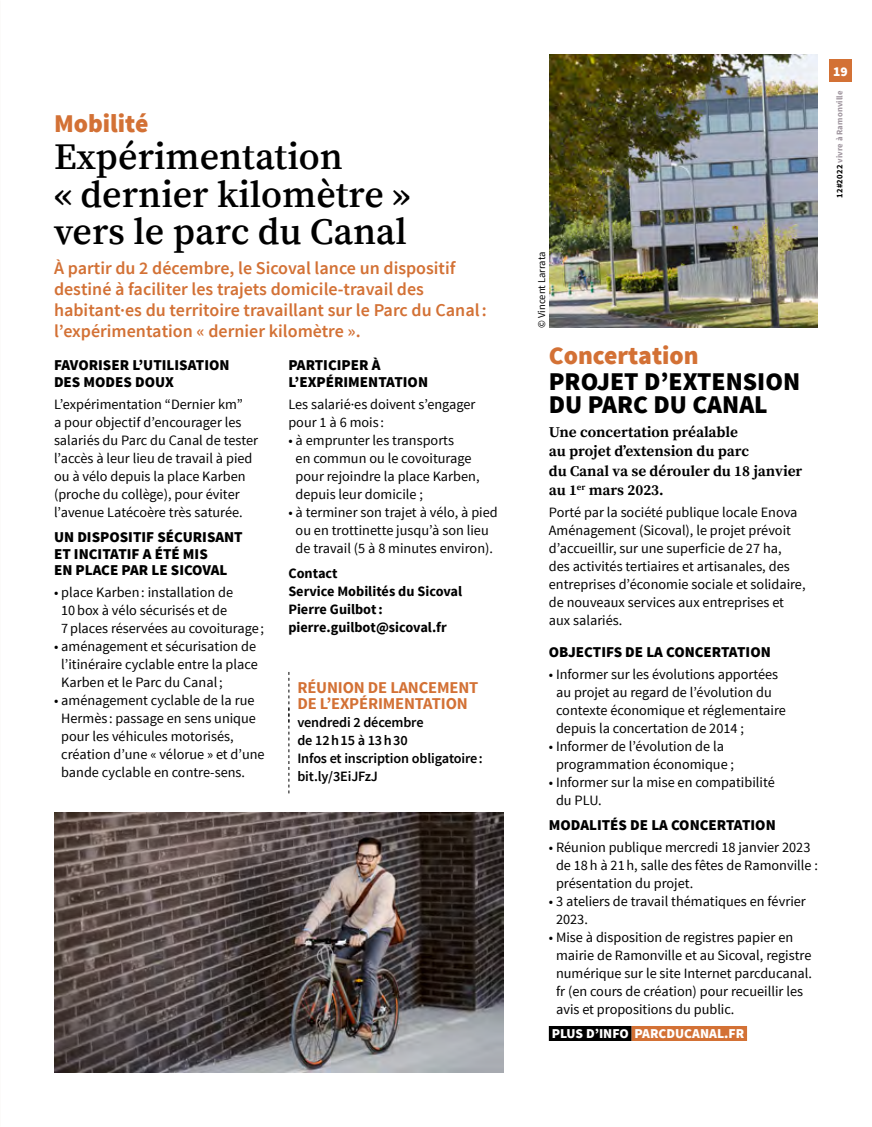
<style>
.page{position:relative;width:872px;height:1127px;background:#fff}
.page>*{position:absolute;margin:0;border:0;box-sizing:border-box;transform-origin:0 0}
.t1{font:600 37.5px/37.5px "Source Serif Pro";color:#000}
.t2{font:900 25.5px/22.5px "Source Sans Pro";color:#000}
.t3{font:900 25.5px "Source Sans Pro";color:#d37135}
.t4{font:600 18px/21px "Source Sans Pro";color:#d37135}
.t5{font:700 16.5px/16.5px "Source Sans Pro";letter-spacing:-.01em;color:#d37135}
.t6{font:900 15px/16.5px "Source Sans Pro";color:#000}
.t7{font:700 15px/19.5px "Source Serif Pro";color:#000}
.t8{font:14.25px/18px "Source Sans Pro";color:#000}
.t9{font:600 14.25px/18px "Source Sans Pro";letter-spacing:-.01em;color:#000}
.t10{font:700 14.25px/18px "Source Sans Pro";color:#000}
.t11{font:900 13.5px "Source Sans Pro";color:#fff}
.t12{font:10.5px "Source Sans Pro";color:#000}
.t13{font:700 8.55px "Source Sans Pro";letter-spacing:.02em;color:#9f959e}
.s1{color:#000}
</style>
<div class="page">
<div style="left:549px;top:1026px;width:82px;height:15px;background:#000"></div>
<div style="left:631px;top:1026px;width:116px;height:15px;background:#d37135"></div>
<svg style="left:288px;top:672px;width:1px;height:121px"></svg>
<img style="left:549px;top:54px;width:269px;height:274px">
<img style="left:54px;top:812px;width:449px;height:261px">
<div style="left:829px;top:60px;width:22px;height:22px;background:#d37135"></div>
<h2 class="t3" style="left:54px;top:107px;width:96px">Mobilité</h2>
<h1 class="t1" style="left:54px;top:140px;width:358px">Expérimentation<br>« dernier kilomètre » vers le parc du Canal</h1>
<p class="t4" style="left:54px;top:258px;width:434px">À partir du 2 décembre, le Sicoval lance un dispositif destiné à faciliter les trajets domicile-travail des habitant·es du territoire travaillant sur le Parc du Canal: l’expérimentation « dernier kilomètre ».</p>
<p class="t6" style="left:54px;top:358px;width:177px">FAVORISER L’UTILISATION<br>DES MODES DOUX</p>
<p class="t8" style="left:54px;top:396px;width:206px">L’expérimentation “Dernier km”<br>a pour objectif d’encourager les salariés du Parc du Canal de tester l’accès à leur lieu de travail à pied ou à vélo depuis la place Karben (proche du collège), pour éviter l’avenue Latécoère très saturée.</p>
<p class="t6" style="left:54px;top:529px;width:190px">UN DISPOSITIF SÉCURISANT<br>ET INCITATIF A ÉTÉ MIS<br>EN PLACE PAR LE SICOVAL</p>
<p class="t8" style="left:61px;top:584px;width:204px;text-indent:-7px">• place Karben: installation de<br>10box à vélo sécurisés et de<br>7places réservées au covoiturage ;</p>
<p class="t8" style="left:61px;top:638px;width:198px;text-align:justify;text-indent:-7px">• aménagement et sécurisation de l’itinéraire cyclable entre la place Karben et le Parc du Canal;</p>
<p class="t8" style="left:61px;top:692px;width:205px;text-indent:-7px">• aménagement cyclable de la rue<br>Hermès : passage en sens unique pour les véhicules motorisés, création d’une « vélorue » et d’une bande cyclable en contre-sens.</p>
<p class="t6" style="left:288px;top:358px;width:141px">PARTICIPER À<br>L’EXPÉRIMENTATION</p>
<p class="t8" style="left:288px;top:396px;width:189px">Les salarié·es doivent s’engager pour 1 à 6 mois :</p>
<p class="t8" style="left:295px;top:432px;width:185px;text-indent:-7px">• à emprunter les transports<br>en commun ou le covoiturage pour rejoindre la place Karben, depuis leur domicile ;</p>
<p class="t8" style="left:288px;top:504px;width:211px;text-align:center">• à terminer son trajet à vélo, à pied ou en trottinette jusqu’à son lieu de travail (5 à 8 minutes environ).</p>
<p class="t10" style="left:288px;top:564px;width:175px">Contact<br>Service Mobilités du Sicoval<br>Pierre Guilbot: pierre.guilbot@sicoval.fr</p>
<p class="t5" style="left:297px;top:680px;width:182px">RÉUNION DE LANCEMENT<br>DE L’EXPÉRIMENTATION</p>
<p class="t9" style="left:297px;top:714px;width:187px">vendredi 2 décembre<br>de 12h15 à 13h30<br>Infos et inscription obligatoire: bit.ly/3EiJFzJ</p>
<p class="t11" style="left:833px;top:62px;width:16px">19</p>
<p class="t13" style="left:834px;top:198px;width:109px;rotate:-90deg"><span class="s1">12#2022</span> vivre à Ramonville</p>
<p class="t12" style="left:535px;top:328px;width:78px;rotate:-90deg">© Vincent Larrata</p>
<h2 class="t3" style="left:549px;top:338px;width:151px">Concertation</h2>
<h2 class="t2" style="left:549px;top:372px;width:253px">PROJET D’EXTENSION<br>DU PARC DU CANAL</h2>
<p class="t7" style="left:549px;top:422px;width:255px">Une concertation préalable<br>au projet d’extension du parc<br>du Canal va se dérouler du 18 janvier au 1<sup>er</sup> mars 2023.</p>
<p class="t8" style="left:549px;top:504px;width:258px">Porté par la société publique locale Enova Aménagement (Sicoval), le projet prévoit d’accueillir, sur une superficie de 27 ha, des activités tertiaires et artisanales, des entreprises d’économie sociale et solidaire, de nouveaux services aux entreprises et aux salariés.</p>
<p class="t6" style="left:549px;top:644px;width:223px">OBJECTIFS DE LA CONCERTATION</p>
<p class="t8" style="left:556px;top:665px;width:231px;text-indent:-7px">• Informer sur les évolutions apportées au projet au regard de l’évolution du contexte économique et réglementaire depuis la concertation de 2014 ;</p>
<p class="t8" style="left:556px;top:737px;width:180px;text-indent:-7px">• Informer de l’évolution de la programmation économique ;</p>
<p class="t8" style="left:556px;top:773px;width:220px;text-indent:-7px">• Informer sur la mise en compatibilité du PLU.</p>
<p class="t6" style="left:549px;top:817px;width:228px">MODALITÉS DE LA CONCERTATION</p>
<p class="t8" style="left:556px;top:839px;width:263px;text-indent:-7px">• Réunion publique mercredi 18 janvier 2023 de 18h à 21h, salle des fêtes de Ramonville : présentation du projet.</p>
<p class="t8" style="left:556px;top:893px;width:251px;text-indent:-7px">• 3 ateliers de travail thématiques en février<br>2023.</p>
<p class="t8" style="left:556px;top:929px;width:257px;text-indent:-7px">• Mise à disposition de registres papier en mairie de Ramonville et au Sicoval, registre numérique sur le site Internet parcducanal. fr (en cours de création) pour recueillir les avis et propositions du public.</p>
<p class="t11" style="left:551px;top:1025px;width:194px">PLUS D’INFO PARCDUCANAL.FR</p>
</div>
